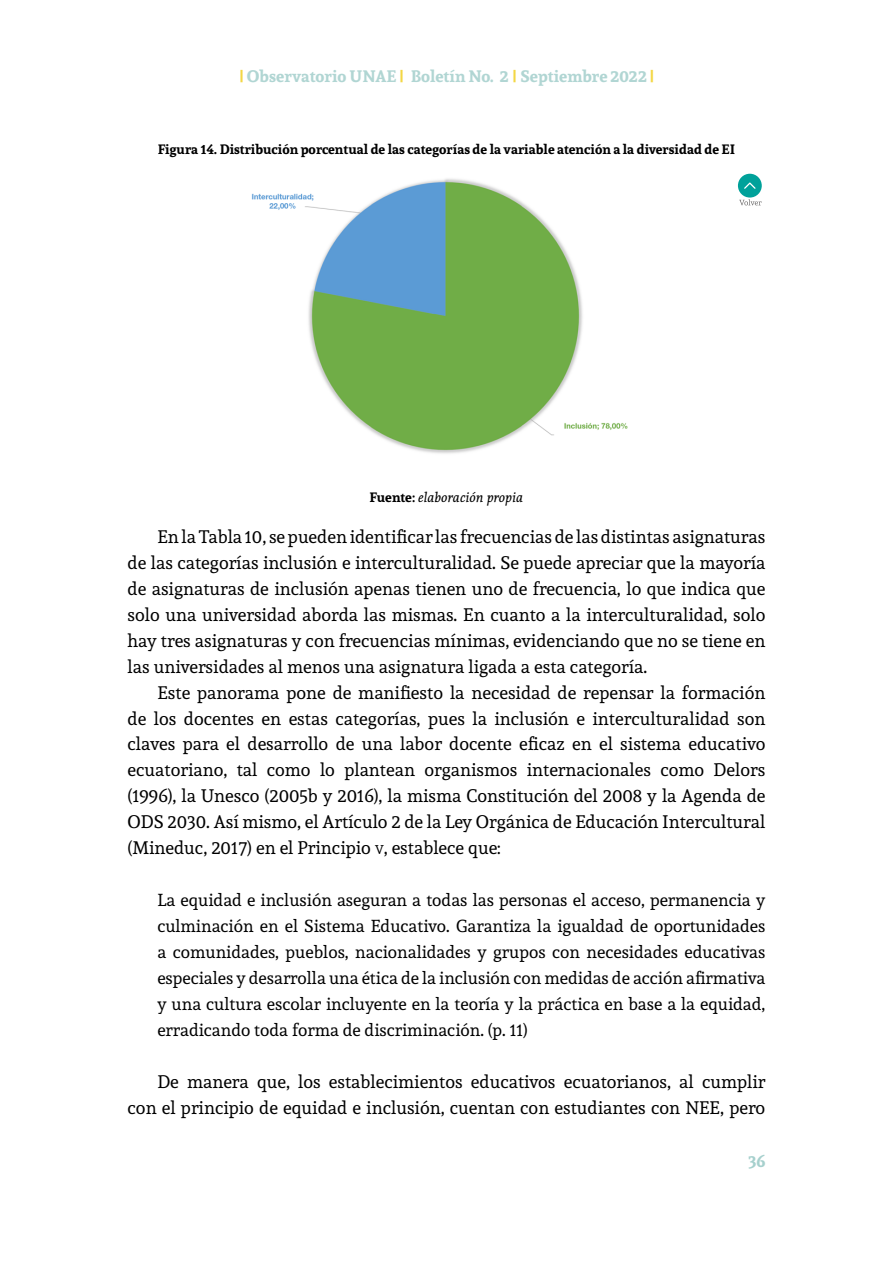
<style>
.page{position:relative;width:893px;height:1263px;background:#fff}
.page>*{position:absolute;margin:0;border:0;box-sizing:border-box;transform-origin:0 0}
.Texto-todo{font:18px/26px "Andada";color:#000;text-align:justify}
.Cita{font:17.25px/26px "Andada";color:#000;text-align:justify}
.t1{font:700 16.5px "Andada";color:#a6d0cd}
.Figura{font:700 13.5px "Andada";color:#000}
.Fuente{font:italic 13.5px "Andada";color:#000}
.s1{font-family:"Helvetica Neue";font-stretch:condensed;color:#f2d129}
.s2{font-weight:700;font-style:normal}
.s3{font-size:12.6px}
.s4{font-style:inherit}
</style>
<div class="page">
<img style="left:251px;top:178px;width:377px;height:276px">
<div style="left:738px;top:174px;width:24px;height:24px;background:#00a19a;border-radius:50%"></div>
<svg style="left:744px;top:182px;width:12px;height:7px"></svg>
<svg style="left:739px;top:199px;width:22px;height:6px"></svg>
<p class="t1" style="left:239px;top:65px;width:416px"><span class="s1">|</span> Observatorio UNAE <span class="s1">|</span> Boletín No. 2 <span class="s1">|</span> Septiembre 2022 <span class="s1">|</span></p>
<p class="Figura" style="left:158px;top:139px;width:579px">Figura 14. Distribución porcentual de las categorías de la variable atención a la diversidad de EI</p>
<p class="Fuente" style="left:370px;top:488px;width:155px"><span class="s2">Fuente:</span> elaboración propia</p>
<p class="Texto-todo" style="left:128px;top:523px;width:639px;text-indent:30px">En la Tabla 10, se pueden identificar las frecuencias de las distintas asignaturas de las categorías inclusión e interculturalidad. Se puede apreciar que la mayoría de asignaturas de inclusión apenas tienen uno de frecuencia, lo que indica que solo una universidad aborda las mismas. En cuanto a la interculturalidad, solo hay tres asignaturas y con frecuencias mínimas, evidenciando que no se tiene en las universidades al menos una asignatura ligada a esta categoría.</p>
<p class="Texto-todo" style="left:128px;top:679px;width:639px;text-indent:30px">Este panorama pone de manifiesto la necesidad de repensar la formación de los docentes en estas categorías, pues la inclusión e interculturalidad son claves para el desarrollo de una labor docente eficaz en el sistema educativo ecuatoriano, tal como lo plantean organismos internacionales como Delors (1996), la Unesco (2005b y 2016), la misma Constitución del 2008 y la Agenda de ODS 2030. Así mismo, el Artículo 2 de la Ley Orgánica de Educación Intercultural (Mineduc, 2017) en el Principio <span class="s3">v</span><span class="s4">,</span> establece que:</p>
<p class="Cita" style="left:157px;top:887px;width:610px">La equidad e inclusión aseguran a todas las personas el acceso, permanencia y culminación en el Sistema Educativo. Garantiza la igualdad de oportunidades a comunidades, pueblos, nacionalidades y grupos con necesidades educativas especiales y desarrolla una ética de la inclusión con medidas de acción afirmativa y una cultura escolar incluyente en la teoría y la práctica en base a la equidad, erradicando toda forma de discriminación. (p. 11)</p>
<p class="Texto-todo" style="left:128px;top:1068px;width:639px;text-align:right">De manera que, los establecimientos educativos ecuatorianos, al cumplir con el principio de equidad e inclusión, cuentan con estudiantes con NEE, pero</p>
<p class="t1" style="left:748px;top:1150px;width:19px">36</p>
</div>
